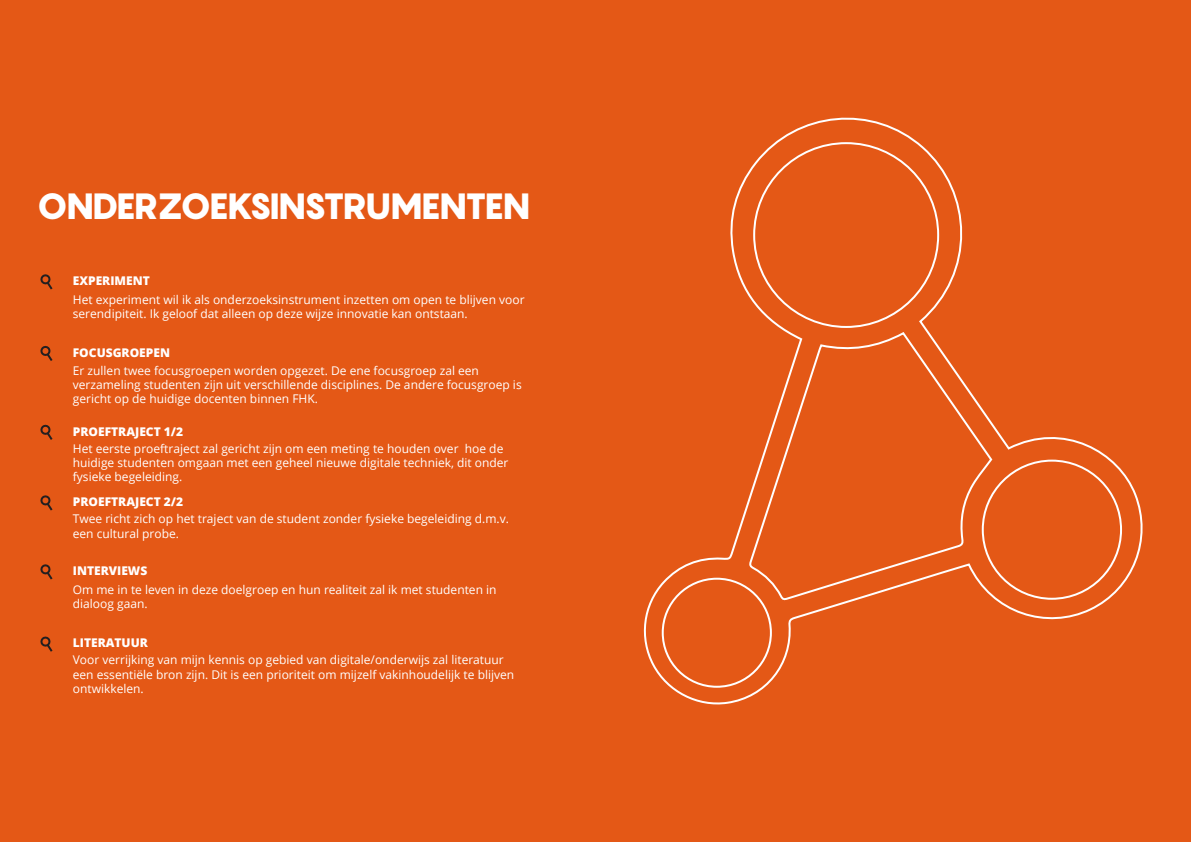
<style>
.page{position:relative;width:1191px;height:842px;background:#e45816}
.page>*{position:absolute;margin:0;border:0;box-sizing:border-box;transform-origin:0 0}
.titels{font:900 36px "Pangram";letter-spacing:-.06em;color:#fff}
.tekst{font:12px/14.4px "Open Sans";color:#fff}
.subtitels{font:800 12px "Open Sans";color:#fff}
</style>
<div class="page">
<svg style="left:40px;top:274px;width:13px;height:16px"></svg>
<svg style="left:40px;top:345px;width:13px;height:16px"></svg>
<svg style="left:40px;top:424px;width:13px;height:16px"></svg>
<svg style="left:40px;top:564px;width:13px;height:16px"></svg>
<svg style="left:40px;top:636px;width:13px;height:16px"></svg>
<svg style="left:643px;top:117px;width:500px;height:588px"></svg>
<svg style="left:40px;top:495px;width:13px;height:16px"></svg>
<p class="titels" style="left:36px;top:182px;width:496px">ONDERZOEKSINSTRUMENTEN</p>
<p class="subtitels" style="left:73px;top:272px;width:79px">EXPERIMENT</p>
<p class="tekst" style="left:73px;top:292px;width:453px">Het experiment wil ik als onderzoeksinstrument inzetten om open te blijven voor serendipiteit. Ik geloof dat alleen op deze wijze innovatie kan ontstaan.</p>
<p class="subtitels" style="left:73px;top:343px;width:99px">FOCUSGROEPEN</p>
<p class="tekst" style="left:73px;top:363px;width:450px">Er zullen twee focusgroepen worden opgezet. De ene focusgroep zal een verzameling studenten zijn uit verschillende disciplines. De andere focusgroep is gericht op de huidige docenten binnen FHK.</p>
<p class="tekst" style="left:73px;top:441px;width:432px">Het eerste proeftraject zal gericht zijn om een meting te houden over hoe de</p>
<p class="tekst" style="left:73px;top:455px;width:437px">huidige studenten omgaan met een geheel nieuwe digitale techniek, dit onder fysieke begeleiding.</p>
<p class="subtitels" style="left:73px;top:422px;width:112px">PROEFTRAJECT 1/2</p>
<p class="subtitels" style="left:73px;top:493px;width:112px">PROEFTRAJECT 2/2</p>
<p class="tekst" style="left:73px;top:511px;width:437px">Twee richt zich op het traject van de student zonder fysieke begeleiding d.m.v. een cultural probe.</p>
<p class="subtitels" style="left:73px;top:562px;width:76px">INTERVIEWS</p>
<p class="tekst" style="left:73px;top:582px;width:425px">Om me in te leven in deze doelgroep en hun realiteit zal ik met studenten in</p>
<p class="tekst" style="left:73px;top:596px;width:76px">dialoog gaan.</p>
<p class="subtitels" style="left:73px;top:634px;width:77px">LITERATUUR</p>
<p class="tekst" style="left:73px;top:653px;width:443px">Voor verrijking van mijn kennis op gebied van digitale/onderwijs zal literatuur een essentiële bron zijn. Dit is een prioriteit om mijzelf vakinhoudelijk te blijven ontwikkelen.</p>
</div>
